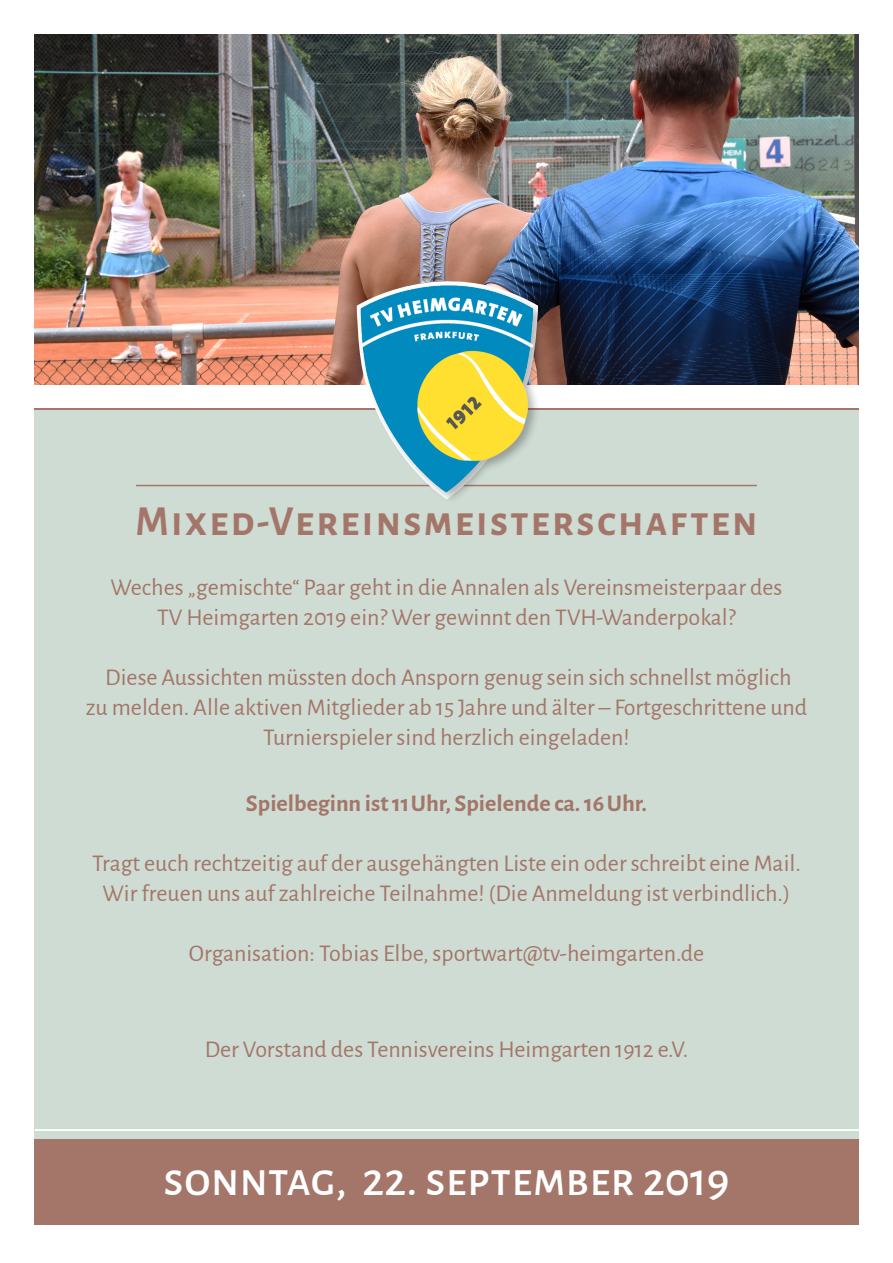
<style>
.page{position:relative;width:893px;height:1263px;background:#fff}
.page>*{position:absolute;margin:0;border:0;box-sizing:border-box;transform-origin:0 0}
.t1{font:500 48px "Alegreya Sans SC";color:#fff}
.t2{font:700 42px "Alegreya Sans SC";letter-spacing:.05em;color:#a47569}
.t3{font:24px/30px "Alegreya Sans";color:#a47569;text-align:center}
.t4{font:700 24px "Alegreya Sans";color:#a47569}
</style>
<div class="page">
<div style="left:34px;top:408px;width:825px;height:817px;background:#cedcd3"></div>
<hr style="left:136px;top:485px;width:621px;height:1px;background:#a47569">
<div style="left:34px;top:1140px;width:825px;height:85px;background:#a47569"></div>
<img style="left:34px;top:34px;width:825px;height:351px">
<hr style="left:34px;top:408px;width:825px;height:2px;background:#a47569">
<img style="left:357px;top:251px;width:181px;height:32px">
<div style="left:358px;top:282px;width:188px;height:222px;background:#231f20;opacity:.34"></div>
<img style="left:357px;top:283px;width:180px;height:212px">
<hr style="left:35px;top:1129px;width:825px;height:1px;background:#fff">
<p class="t2" style="left:135px;top:491px;width:623px">Mixed-Vereinsmeisterschaften</p>
<p class="t3" style="left:110px;top:571px;width:673px">Weches „gemischte“ Paar geht in die Annalen als Vereinsmeisterpaar des</p>
<p class="t3" style="left:157px;top:601px;width:580px">TV Heimgarten 2019 ein? Wer gewinnt den TVH-Wanderpokal?</p>
<p class="t3" style="left:105px;top:661px;width:688px">Diese Aussichten müssten doch Ansporn genug sein sich schnellst möglich</p>
<p class="t3" style="left:86px;top:691px;width:723px">zu melden. Alle aktiven Mitglieder ab 15 Jahre und älter – Fortgeschrittene und</p>
<p class="t3" style="left:263px;top:721px;width:368px">Turnierspieler sind herzlich eingeladen!</p>
<p class="t4" style="left:246px;top:786px;width:402px">Spielbeginn ist 11Uhr, Spielende ca. 16 Uhr.</p>
<p class="t3" style="left:92px;top:847px;width:710px">Tragt euch rechtzeitig auf der ausgehängten Liste ein oder schreibt eine Mail.<br>Wir freuen uns auf zahlreiche Teilnahme! (Die Anmeldung ist verbindlich.)</p>
<p class="t3" style="left:189px;top:937px;width:517px">Organisation: Tobias Elbe, sportwart@tv-heimgarten.de</p>
<p class="t3" style="left:205px;top:1033px;width:485px">Der Vorstand des Tennisvereins Heimgarten 1912 e.V.</p>
<p class="t1" style="left:163px;top:1145px;width:568px">sonntag, 22. september 2019</p>
</div>
